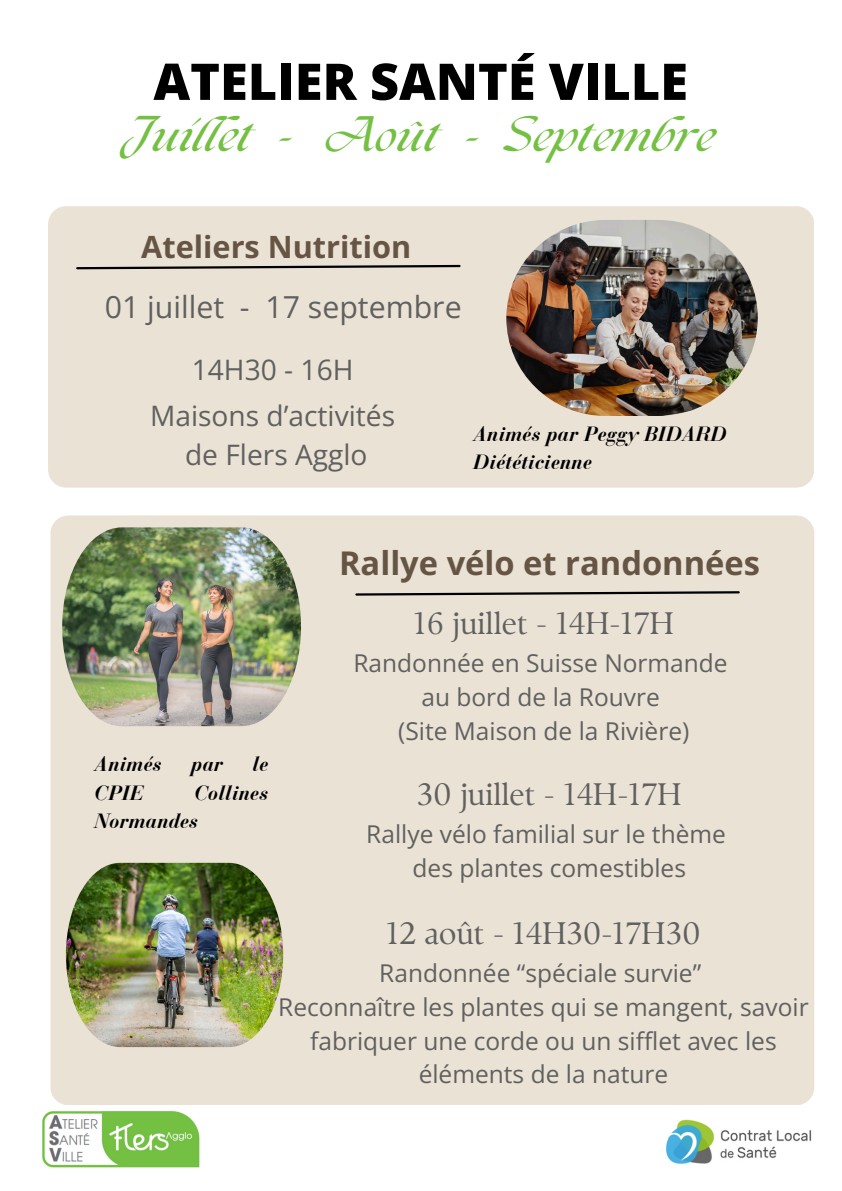
<style>
.page{position:relative;width:842px;height:1191px;background:#fff}
.page>*{position:absolute;margin:0;border:0;box-sizing:border-box;transform-origin:0 0}
.t1{font:800 50.6px "Open Sans";color:#000}
.t2{font:italic 700 43.5px "The Seasons";color:#74c043}
.t3{font:700 32.7px "Open Sans";color:#654}
.t4{font:31.1px "TY Serif D";color:#60605f}
.t5{font:700 30.7px "Open Sans";color:#654}
.t6{font:30.3px "Open Sans";color:#60605f}
.t7{font:28.1px/45.9px "Open Sans";color:#60605f;text-align:center}
.t8{font:24.5px/33.8px "Open Sans";color:#60605f;text-align:center}
.t9{font:italic 700 20.5px/28.5px "Bauer Bodoni Pro";color:#000}
</style>
<div class="page">
<div style="left:48px;top:206px;width:766px;height:281px;background:#ebe2d6;border-radius:18px"></div>
<img style="left:666px;top:1119px;width:146px;height:45px">
<img style="left:42px;top:1111px;width:158px;height:57px">
<div style="left:50px;top:515px;width:764px;height:590px;background:#ebe2d6;border-radius:18px"></div>
<svg style="left:76px;top:264px;width:385px;height:6px"></svg>
<img style="left:506px;top:220px;width:252px;height:196px">
<img style="left:66px;top:862px;width:217px;height:184px">
<img style="left:62px;top:527px;width:239px;height:199px">
<svg style="left:355px;top:591px;width:385px;height:5px"></svg>
<p class="t1" style="left:153px;top:46px;width:536px">ATELIER SANTÉ VILLE</p>
<p class="t2" style="left:126px;top:116px;width:590px">Juilet - Août - Septembre</p>
<p class="t5" style="left:141px;top:225px;width:272px">Ateliers Nutrition</p>
<p class="t6" style="left:105px;top:286px;width:358px">01 juillet - 17 septembre</p>
<p class="t7" style="left:150px;top:346px;width:247px">14H30 - 16H<br>Maisons d’activités</p>
<p class="t7" style="left:185px;top:431px;width:184px">de Flers Agglo</p>
<h4 class="t9" style="left:474px;top:422px;width:255px">Animés par Peggy BIDARD</h4>
<h3 class="t9" style="left:474px;top:450px;width:120px">Diététicienne</h3>
<p class="t3" style="left:339px;top:540px;width:423px">Rallye vélo et randonnées</p>
<p class="t9" style="left:95px;top:752px;width:69px">Animés</p>
<p class="t9" style="left:191px;top:752px;width:33px">par</p>
<p class="t9" style="left:253px;top:752px;width:17px">le</p>
<p class="t9" style="left:95px;top:780px;width:51px">CPIE</p>
<p class="t9" style="left:95px;top:780px;width:175px;text-indent:100px">Collines<br>Normandes</p>
<p class="t4" style="left:414px;top:604px;width:262px">16 juillet - 14H-17H</p>
<p class="t8" style="left:353px;top:646px;width:376px">Randonnée en Suisse Normande</p>
<h3 class="t8" style="left:421px;top:679px;width:240px">au bord de la Rouvre</h3>
<p class="t8" style="left:398px;top:713px;width:293px">(Site Maison de la Rivière)</p>
<p class="t4" style="left:417px;top:775px;width:266px">30 juillet - 14H-17H</p>
<p class="t8" style="left:366px;top:816px;width:361px">Rallye vélo familial sur le thème</p>
<p class="t8" style="left:413px;top:850px;width:275px">des plantes comestibles</p>
<p class="t4" style="left:386px;top:914px;width:316px">12 août - 14H30-17H30</p>
<p class="t8" style="left:379px;top:955px;width:323px">Randonnée “spéciale survie”</p>
<p class="t8" style="left:278px;top:989px;width:532px">Reconnaître les plantes qui se mangent, savoir fabriquer une corde ou un sifflet avec les éléments de la nature</p>
</div>
